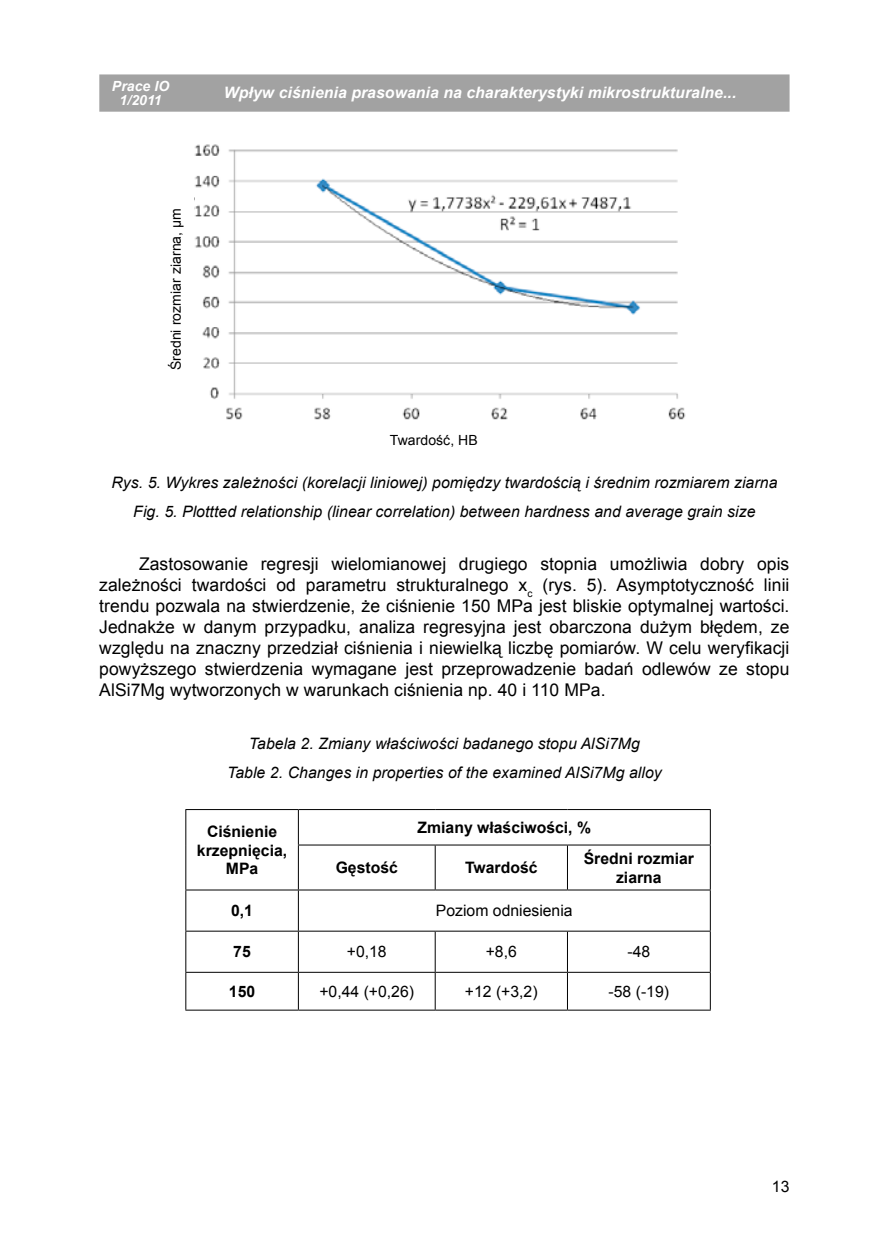
<style>
.page{position:relative;width:874px;height:1241px;background:#fff}
.page>*{position:absolute;margin:0;border:0;box-sizing:border-box;transform-origin:0 0}
.t1{font:17.5px/21px "Arial";letter-spacing:.005em;color:#000;text-align:justify}
.t2{font:italic 15.75px/28.9px "Arial";letter-spacing:.005em;color:#000;text-align:center}
.t3{font:700 15.75px/18.9px "Arial";color:#000;text-align:center}
.t4{font:italic 700 15.75px "Arial";letter-spacing:.005em;color:#fff}
.t5{font:15.75px "Arial";color:#000}
.t6{font:14px "Arial";letter-spacing:.005em;color:#000}
.t7{font:italic 700 14px/14px "Arial";letter-spacing:.005em;color:#fff;text-align:center}
</style>
<div class="page">
<div style="left:99px;top:74px;width:690px;height:38px;background:#a2a2a2;border:2px solid #818181"></div>
<img style="left:194px;top:145px;width:492px;height:275px">
<hr style="left:185px;top:809px;width:113px;height:1px;background:#000">
<hr style="left:185px;top:809px;width:1px;height:35px;background:#000">
<hr style="left:298px;top:809px;width:137px;height:1px;background:#000">
<hr style="left:298px;top:809px;width:1px;height:35px;background:#000">
<hr style="left:435px;top:809px;width:132px;height:1px;background:#000">
<hr style="left:567px;top:809px;width:143px;height:1px;background:#000">
<hr style="left:709px;top:809px;width:1px;height:35px;background:#000">
<hr style="left:185px;top:844px;width:1px;height:45px;background:#000">
<hr style="left:298px;top:844px;width:137px;height:1px;background:#000">
<hr style="left:298px;top:845px;width:1px;height:44px;background:#000">
<hr style="left:435px;top:844px;width:132px;height:1px;background:#000">
<hr style="left:434px;top:845px;width:1px;height:44px;background:#000">
<hr style="left:567px;top:844px;width:143px;height:1px;background:#000">
<hr style="left:566px;top:845px;width:1px;height:44px;background:#000">
<hr style="left:709px;top:845px;width:1px;height:44px;background:#000">
<hr style="left:185px;top:889px;width:113px;height:1px;background:#000">
<hr style="left:185px;top:890px;width:1px;height:40px;background:#000">
<hr style="left:298px;top:889px;width:137px;height:1px;background:#000">
<hr style="left:298px;top:890px;width:1px;height:40px;background:#000">
<hr style="left:435px;top:889px;width:132px;height:1px;background:#000">
<hr style="left:567px;top:889px;width:143px;height:1px;background:#000">
<hr style="left:709px;top:890px;width:1px;height:40px;background:#000">
<hr style="left:185px;top:930px;width:113px;height:1px;background:#000">
<hr style="left:185px;top:931px;width:1px;height:40px;background:#000">
<hr style="left:298px;top:930px;width:137px;height:1px;background:#000">
<hr style="left:298px;top:931px;width:1px;height:40px;background:#000">
<hr style="left:435px;top:930px;width:132px;height:1px;background:#000">
<hr style="left:434px;top:931px;width:1px;height:40px;background:#000">
<hr style="left:567px;top:930px;width:143px;height:1px;background:#000">
<hr style="left:566px;top:931px;width:1px;height:40px;background:#000">
<hr style="left:709px;top:931px;width:1px;height:40px;background:#000">
<hr style="left:185px;top:971px;width:113px;height:1px;background:#000">
<hr style="left:185px;top:972px;width:1px;height:37px;background:#000">
<hr style="left:298px;top:971px;width:137px;height:1px;background:#000">
<hr style="left:298px;top:972px;width:1px;height:37px;background:#000">
<hr style="left:435px;top:971px;width:132px;height:1px;background:#000">
<hr style="left:434px;top:972px;width:1px;height:37px;background:#000">
<hr style="left:567px;top:971px;width:143px;height:1px;background:#000">
<hr style="left:566px;top:972px;width:1px;height:37px;background:#000">
<hr style="left:709px;top:972px;width:1px;height:37px;background:#000">
<hr style="left:185px;top:1009px;width:113px;height:1px;background:#000">
<hr style="left:298px;top:1009px;width:137px;height:1px;background:#000">
<hr style="left:435px;top:1009px;width:132px;height:1px;background:#000">
<hr style="left:567px;top:1009px;width:143px;height:1px;background:#000">
<p class="t7" style="left:112px;top:79px;width:59px">Prace IO<br>1/2011</p>
<p class="t6" style="left:167px;top:370px;width:164px;rotate:-90deg">Średni rozmiar ziarna, μm</p>
<p class="t4" style="left:224px;top:83px;width:513px">Wpływ ciśnienia prasowania na charakterystyki mikrostrukturalne...</p>
<p class="t6" style="left:389px;top:431px;width:89px">Twardość, HB</p>
<p class="t2" style="left:111px;top:468px;width:667px">Rys. 5. Wykres zależności (korelacji liniowej) pomiędzy twardością i średnim rozmiarem ziarna<br>Fig. 5. Plottted relationship (linear correlation) between hardness and average grain size</p>
<p class="t1" style="left:99px;top:554px;width:691px;text-indent:40px">Zastosowanie regresji wielomianowej drugiego stopnia umożliwia dobry opis zależności twardości od parametru strukturalnego x<sub>c</sub> (rys. 5). Asymptotyczność linii trendu pozwala na stwierdzenie, że ciśnienie 150 MPa jest bliskie optymalnej wartości.<br>Jednakże w danym przypadku, analiza regresyjna jest obarczona dużym błędem, ze względu na znaczny przedział ciśnienia i niewielką liczbę pomiarów. W celu weryfikacji powyższego stwierdzenia wymagane jest przeprowadzenie badań odlewów ze stopu AlSi7Mg wytworzonych w warunkach ciśnienia np. 40 i 110 MPa.</p>
<p class="t2" style="left:227px;top:729px;width:436px">Tabela 2. Zmiany właściwości badanego stopu AlSi7Mg<br>Table 2. Changes in properties of the examined AlSi7Mg alloy</p>
<p class="t3" style="left:197px;top:822px;width:92px">Ciśnienie krzepnięcia,<br>MPa</p>
<p class="t3" style="left:417px;top:818px;width:175px">Zmiany właściwości, %</p>
<p class="t3" style="left:583px;top:849px;width:112px">Średni rozmiar ziarna</p>
<p class="t3" style="left:335px;top:858px;width:64px">Gęstość</p>
<p class="t3" style="left:465px;top:858px;width:74px">Twardość</p>
<p class="t3" style="left:231px;top:901px;width:23px">0,1</p>
<p class="t5" style="left:436px;top:900px;width:138px">Poziom odniesienia</p>
<p class="t3" style="left:233px;top:942px;width:19px">75</p>
<p class="t5" style="left:346px;top:941px;width:41px">+0,18</p>
<p class="t5" style="left:485px;top:941px;width:33px">+8,6</p>
<p class="t5" style="left:627px;top:941px;width:24px">-48</p>
<p class="t3" style="left:229px;top:982px;width:28px">150</p>
<p class="t5" style="left:319px;top:980px;width:96px">+0,44 (+0,26)</p>
<p class="t5" style="left:464px;top:980px;width:74px">+12 (+3,2)</p>
<p class="t5" style="left:608px;top:980px;width:62px">-58 (-19)</p>
<p class="t5" style="left:771px;top:1175px;width:19px">13</p>
</div>
